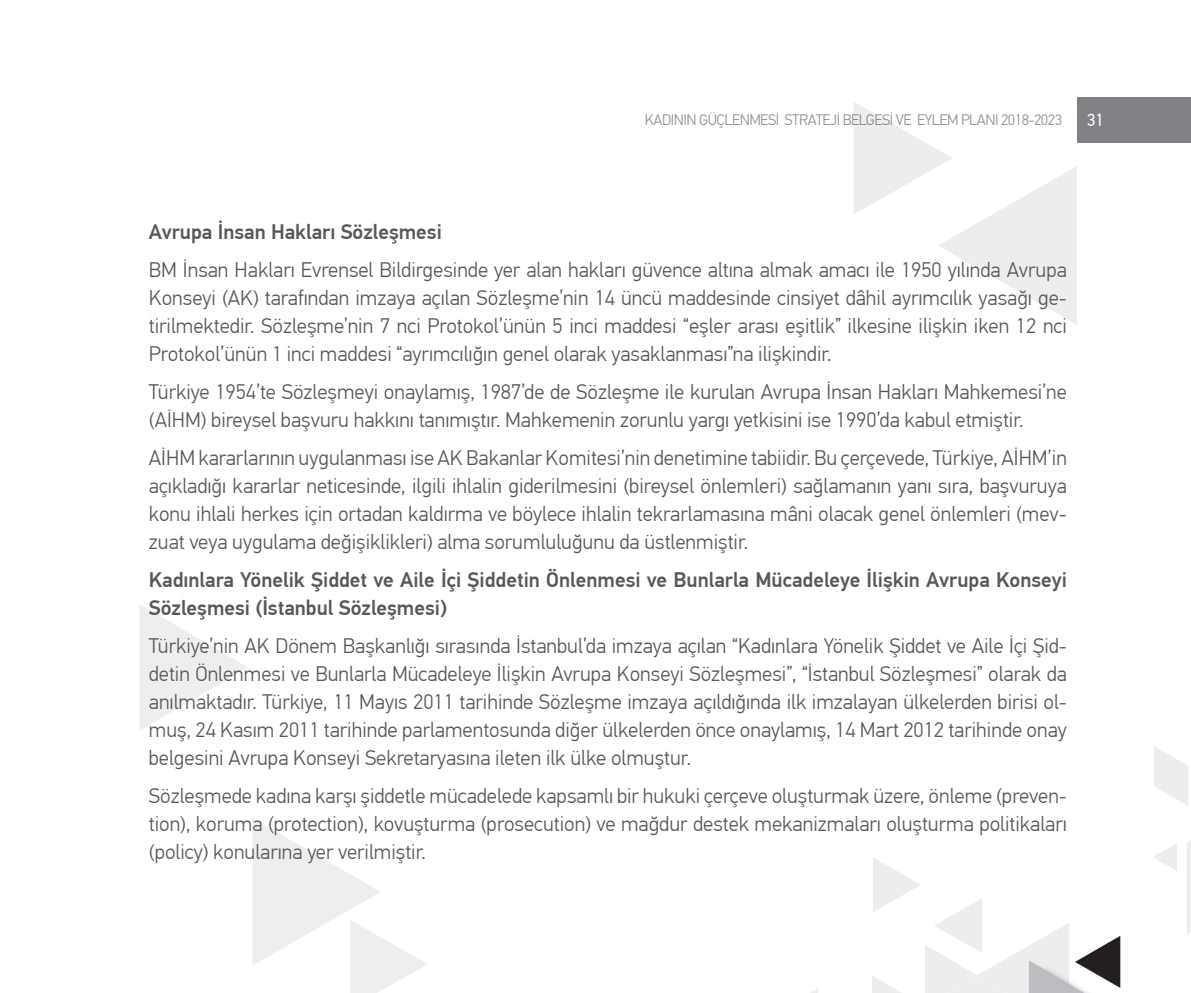
<style>
.page{position:relative;width:1191px;height:993px;background:#fff}
.page>*{position:absolute;margin:0;border:0;box-sizing:border-box;transform-origin:0 0}
.t1{font:300 21px/28px "PF Din Text Pro";color:#57585a;text-align:justify}
.t2{font:500 21px/28px "PF Din Text Pro";color:#57585a}
.t3{font:17.5px "PF Din Text Pro";color:#fff}
.t4{font:300 15.22px "PF Din Text Pro";letter-spacing:-.03em;color:#231f20}
</style>
<div class="page">
<div style="left:1077px;top:97px;width:114px;height:45px;background:#808285"></div>
<svg style="left:812px;top:989px;width:6px;height:3px"></svg>
<svg style="left:1153px;top:746px;width:38px;height:188px"></svg>
<svg style="left:854px;top:102px;width:222px;height:222px"></svg>
<svg style="left:872px;top:858px;width:248px;height:134px"></svg>
<svg style="left:140px;top:605px;width:108px;height:125px"></svg>
<svg style="left:253px;top:819px;width:174px;height:173px"></svg>
<p class="t4" style="left:644px;top:111px;width:419px">KADININ GÜÇLENMESİ STRATEJİ BELGESİ VE EYLEM PLANI 2018-2023</p>
<p class="t3" style="left:1086px;top:110px;width:19px">31</p>
<p class="t2" style="left:149px;top:218px;width:294px">Avrupa İnsan Hakları Sözleşmesi</p>
<p class="t1" style="left:149px;top:256px;width:919px">BM İnsan Hakları Evrensel Bildirgesinde yer alan hakları güvence altına almak amacı ile 1950 yılında Avrupa Konseyi (AK) tarafından imzaya açılan Sözleşme’nin 14 üncü maddesinde cinsiyet dâhil ayrımcılık yasağı ge&shy;tirilmektedir. Sözleşme’nin 7 nci Protokol’ünün 5 inci maddesi “eşler arası eşitlik” ilkesine ilişkin iken 12 nci Protokol’ünün 1 inci maddesi “ayrımcılığın genel olarak yasaklanması”na ilişkindir.</p>
<p class="t1" style="left:149px;top:378px;width:919px">Türkiye 1954’te Sözleşmeyi onaylamış, 1987’de de Sözleşme ile kurulan Avrupa İnsan Hakları Mahkemesi’ne (AİHM) bireysel başvuru hakkını tanımıştır. Mahkemenin zorunlu yargı yetkisini ise 1990’da kabul etmiştir.</p>
<p class="t1" style="left:149px;top:444px;width:919px">AİHM kararlarının uygulanması ise AK Bakanlar Komitesi’nin denetimine tabiidir. Bu çerçevede, Türkiye, AİHM’in açıkladığı kararlar neticesinde, ilgili ihlalin giderilmesini (bireysel önlemleri) sağlamanın yanı sıra, başvuruya konu ihlali herkes için ortadan kaldırma ve böylece ihlalin tekrarlamasına mâni olacak genel önlemleri (mev&shy;zuat veya uygulama değişiklikleri) alma sorumluluğunu da üstlenmiştir.</p>
<p class="t2" style="left:149px;top:566px;width:919px">Kadınlara Yönelik Şiddet ve Aile İçi Şiddetin Önlenmesi ve Bunlarla Mücadeleye İlişkin Avrupa Konseyi<br>Sözleşmesi (İstanbul Sözleşmesi)</p>
<p class="t1" style="left:149px;top:632px;width:919px">Türkiye’nin AK Dönem Başkanlığı sırasında İstanbul’da imzaya açılan “Kadınlara Yönelik Şiddet ve Aile İçi Şid&shy;detin Önlenmesi ve Bunlarla Mücadeleye İlişkin Avrupa Konseyi Sözleşmesi”, “İstanbul Sözleşmesi” olarak da anılmaktadır. Türkiye, 11 Mayıs 2011 tarihinde Sözleşme imzaya açıldığında ilk imzalayan ülkelerden birisi ol&shy;muş, 24 Kasım 2011 tarihinde parlamentosunda diğer ülkelerden önce onaylamış, 14 Mart 2012 tarihinde onay belgesini Avrupa Konseyi Sekretaryasına ileten ilk ülke olmuştur.</p>
<p class="t1" style="left:149px;top:782px;width:919px">Sözleşmede kadına karşı şiddetle mücadelede kapsamlı bir hukuki çerçeve oluşturmak üzere, önleme (preven&shy;tion), koruma (protection), kovuşturma (prosecution) ve mağdur destek mekanizmaları oluşturma politikaları (policy) konularına yer verilmiştir.</p>
</div>
